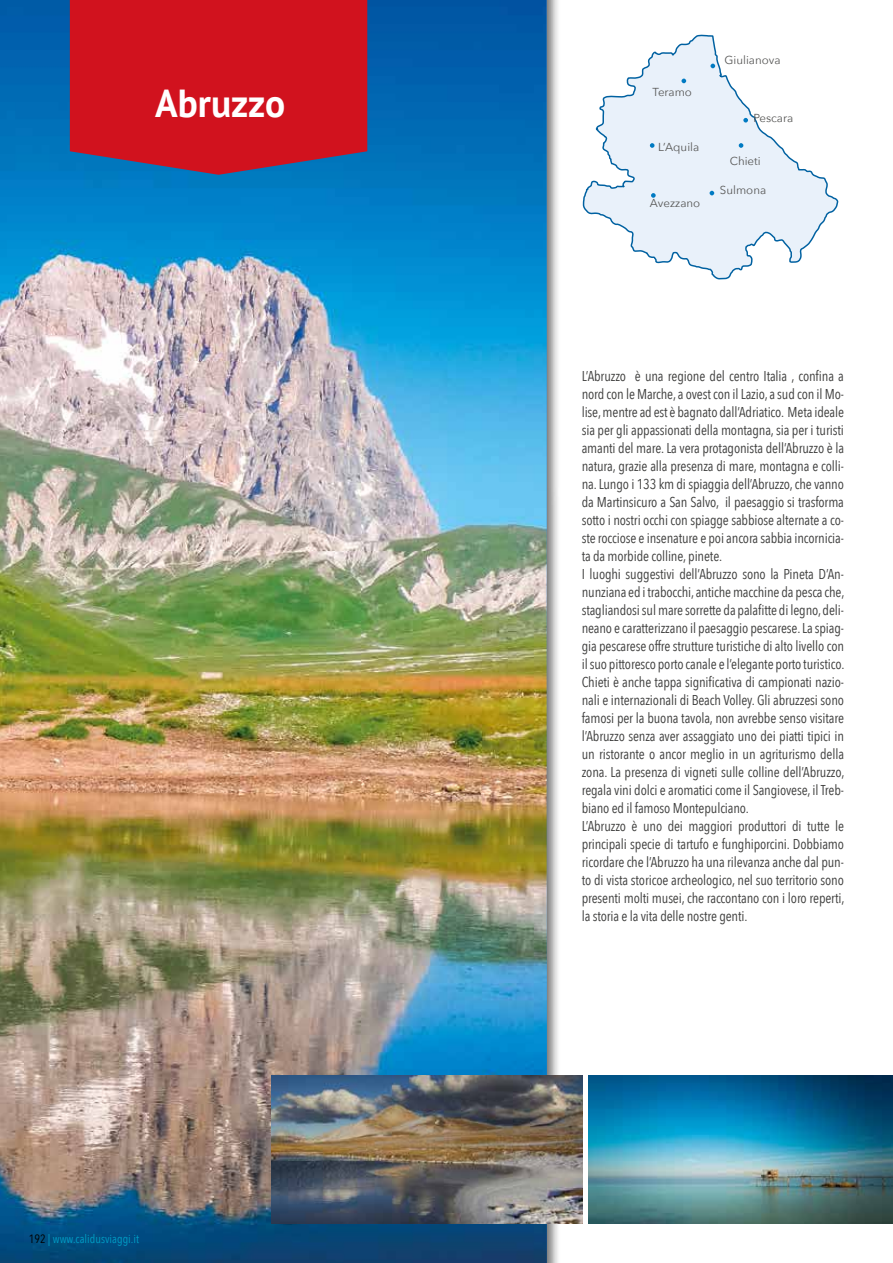
<style>
.page{position:relative;width:893px;height:1263px;background:#fff}
.page>*{position:absolute;margin:0;border:0;box-sizing:border-box;transform-origin:0 0}
.t1{font:700 39px "PT Sans";color:#fff;scale:.96 1}
.t2{font:14.25px/18px "Avenir Next Condensed";letter-spacing:-.01em;color:#3c3c3b}
.t3{font:12px "Avenir Next Condensed";color:#009dc5}
.t4{font:11.55px "Avenir Next";color:#575756}
.s1{color:#000}
</style>
<div class="page">
<div style="left:0;top:0;width:561px;height:1263px;background:#000;opacity:.55"></div>
<img style="left:0;top:0;width:547px;height:1263px">
<img style="left:271px;top:1076px;width:312px;height:148px">
<img style="left:589px;top:1076px;width:304px;height:148px">
<svg style="left:70px;top:0;width:297px;height:175px;background:#c21828"></svg>
<svg style="left:582px;top:34px;width:257px;height:246px;fill:#e9f1fa"></svg>
<svg style="left:743px;top:118px;width:5px;height:5px"></svg>
<svg style="left:710px;top:191px;width:4px;height:4px"></svg>
<svg style="left:651px;top:193px;width:5px;height:5px"></svg>
<svg style="left:739px;top:143px;width:4px;height:5px"></svg>
<svg style="left:650px;top:143px;width:4px;height:5px"></svg>
<svg style="left:710px;top:64px;width:5px;height:4px"></svg>
<svg style="left:681px;top:79px;width:5px;height:4px"></svg>
<h1 class="t1" style="left:155px;top:77px;width:137px">Abruzzo</h1>
<p class="t3" style="left:29px;top:1228px;width:112px"><span class="s1">192</span> | www.calidusviaggi.it</p>
<p class="t4" style="left:652px;top:83px;width:41px">Teramo</p>
<p class="t4" style="left:658px;top:138px;width:43px">L’Aquila</p>
<p class="t4" style="left:650px;top:193px;width:52px">Avezzano</p>
<p class="t4" style="left:725px;top:50px;width:58px">Giulianova</p>
<p class="t4" style="left:754px;top:108px;width:41px">Pescara</p>
<p class="t4" style="left:730px;top:152px;width:33px">Chieti</p>
<p class="t4" style="left:720px;top:181px;width:48px">Sulmona</p>
<p class="t2" style="left:582px;top:366px;width:264px">L’Abruzzo è una regione del centro Italia , confina a nord con le Marche, a ovest con il Lazio, a sud con il Mo&shy;lise, mentre ad est è bagnato dall’Adriatico. Meta ideale sia per gli appassionati della montagna, sia per i turisti amanti del mare. La vera protagonista dell’Abruzzo è la natura, grazie alla presenza di mare, montagna e colli&shy;na. Lungo i 133 km di spiaggia dell’Abruzzo, che vanno da Martinsicuro a San Salvo, il paesaggio si trasforma sotto i nostri occhi con spiagge sabbiose alternate a co&shy;ste rocciose e insenature e poi ancora sabbia incornicia&shy;ta da morbide colline, pinete.<br>I luoghi suggestivi dell’Abruzzo sono la Pineta D’An&shy;nunziana ed i trabocchi, antiche macchine da pesca che, stagliandosi sul mare sorrette da palafitte di legno, deli&shy;neano e caratterizzano il paesaggio pescarese. La spiag&shy;gia pescarese offre strutture turistiche di alto livello con il suo pittoresco porto canale e l’elegante porto turistico.<br>Chieti è anche tappa significativa di campionati nazio&shy;nali e internazionali di Beach Volley. Gli abruzzesi sono famosi per la buona tavola, non avrebbe senso visitare l’Abruzzo senza aver assaggiato uno dei piatti tipici in un ristorante o ancor meglio in un agriturismo della zona. La presenza di vigneti sulle colline dell’Abruzzo, regala vini dolci e aromatici come il Sangiovese, il Treb&shy;biano ed il famoso Montepulciano.<br>L’Abruzzo è uno dei maggiori produttori di tutte le principali specie di tartufo e funghiporcini. Dobbiamo ricordare che l’Abruzzo ha una rilevanza anche dal pun&shy;to di vista storicoe archeologico, nel suo territorio sono presenti molti musei, che raccontano con i loro reperti, la storia e la vita delle nostre genti.</p>
</div>
